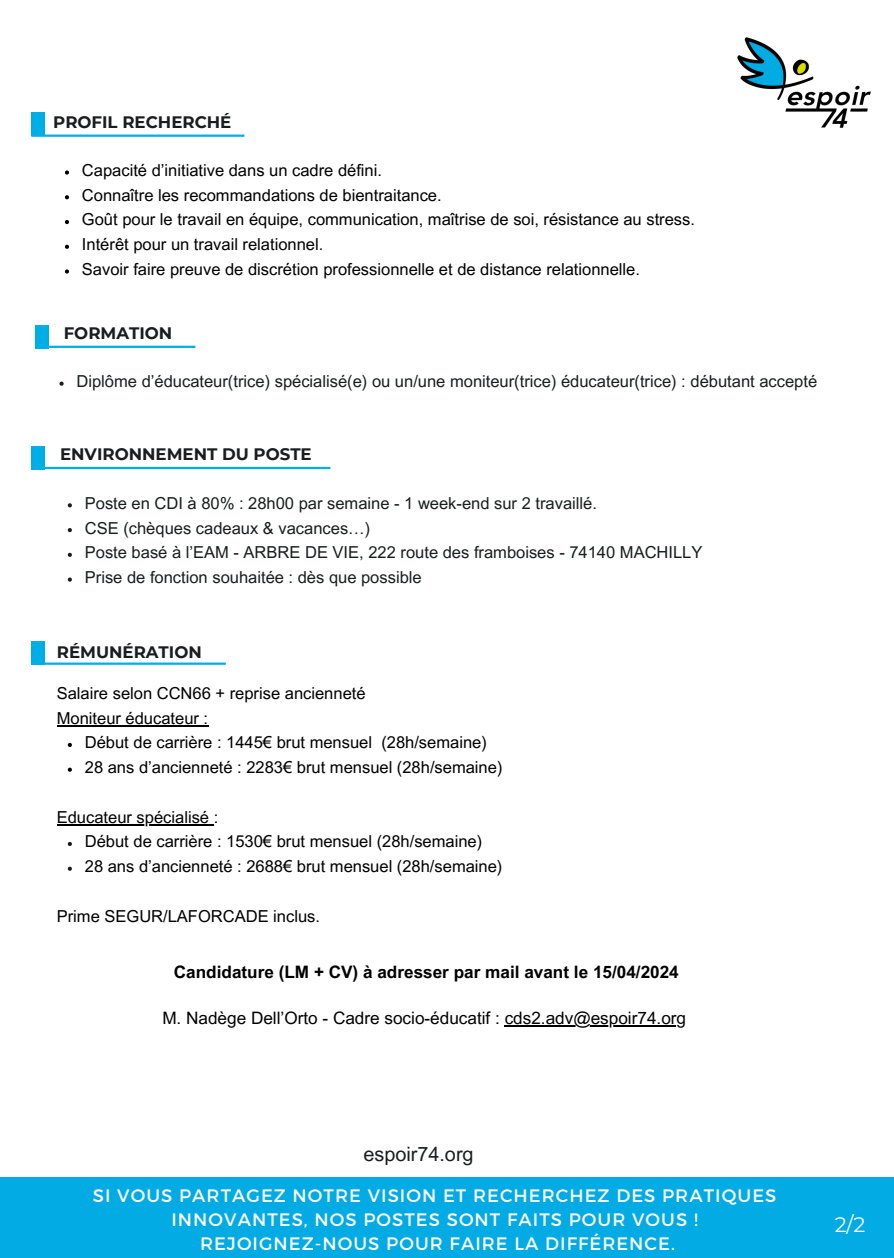
<style>
.page{position:relative;width:894px;height:1258px;background:#fff}
.page>*{position:absolute;margin:0;border:0;box-sizing:border-box;transform-origin:0 0}
.t1{font:21px "Montserrat";color:#fff}
.t2{font:19.8px "Arial MT Pro";color:#191d1d}
.t3{font:18px/24px "Montserrat";letter-spacing:.06em;color:#fff;text-align:center}
.t4{font:17.1px "Arial MT Pro";color:#000}
.t5{font:700 17.1px "Arial MT Pro";color:#000}
.t6{font:16.5px "Arial MT Pro";color:#000}
.t7{font:16.5px "Arial MT Pro";color:#191d1d}
.t8{font:700 16.5px "Montserrat";color:#191d1d}
</style>
<div class="page">
<div style="left:0;top:1178px;width:893px;height:80px;background:#02abe4"></div>
<img style="left:737px;top:37px;width:133px;height:90px">
<hr style="left:504px;top:1025px;width:182px;height:2px;background:#000">
<svg style="left:68px;top:503px;width:4px;height:4px"></svg>
<svg style="left:68px;top:528px;width:4px;height:4px"></svg>
<svg style="left:68px;top:553px;width:4px;height:4px"></svg>
<svg style="left:68px;top:577px;width:4px;height:5px"></svg>
<hr style="left:57px;top:725px;width:151px;height:1px;background:#000">
<svg style="left:68px;top:743px;width:4px;height:4px"></svg>
<svg style="left:68px;top:768px;width:4px;height:4px"></svg>
<hr style="left:57px;top:824px;width:157px;height:1px;background:#000">
<svg style="left:68px;top:842px;width:4px;height:4px"></svg>
<svg style="left:68px;top:867px;width:4px;height:4px"></svg>
<svg style="left:59px;top:382px;width:5px;height:4px"></svg>
<div style="left:35px;top:325px;width:13px;height:23px;background:#00aee6"></div>
<hr style="left:41px;top:346px;width:154px;height:2px;background:#00aee6">
<div style="left:31px;top:446px;width:14px;height:23px;background:#00aee6"></div>
<hr style="left:37px;top:467px;width:293px;height:2px;background:#00aee6">
<div style="left:31px;top:642px;width:14px;height:23px;background:#00aee6"></div>
<hr style="left:37px;top:662px;width:189px;height:3px;background:#00aee6">
<svg style="left:65px;top:170px;width:4px;height:5px"></svg>
<svg style="left:65px;top:195px;width:4px;height:4px"></svg>
<svg style="left:65px;top:220px;width:4px;height:4px"></svg>
<svg style="left:65px;top:245px;width:4px;height:4px"></svg>
<svg style="left:65px;top:269px;width:4px;height:5px"></svg>
<div style="left:31px;top:113px;width:14px;height:23px;background:#00aee6"></div>
<hr style="left:31px;top:135px;width:213px;height:2px;background:#00aee6">
<p class="t8" style="left:53px;top:112px;width:180px">PROFIL RECHERCHÉ</p>
<h4 class="t6" style="left:82px;top:164px;width:301px">Capacité d’initiative dans un cadre défini.</h4>
<p class="t6" style="left:82px;top:189px;width:361px">Connaître les recommandations de bientraitance.</p>
<h1 class="t6" style="left:82px;top:213px;width:614px">Goût pour le travail en équipe, communication, maîtrise de soi, résistance au stress.</h1>
<h3 class="t6" style="left:82px;top:238px;width:243px">Intérêt pour un travail relationnel.</h3>
<h1 class="t6" style="left:82px;top:263px;width:559px">Savoir faire preuve de discrétion professionnelle et de distance relationnelle.</h1>
<p class="t8" style="left:64px;top:323px;width:110px">FORMATION</p>
<p class="t7" style="left:76px;top:375px;width:742px">Diplôme d’éducateur(trice) spécialisé(e) ou un/une moniteur(trice) éducateur(trice) : débutant accepté</p>
<p class="t8" style="left:60px;top:444px;width:253px">ENVIRONNEMENT DU POSTE</p>
<h2 class="t7" style="left:85px;top:497px;width:513px">Poste en CDI à 80% : 28h00 par semaine - 1 week-end sur 2 travaillé.</h2>
<p class="t7" style="left:85px;top:521px;width:287px">CSE (chèques cadeaux &amp; vacances…)</p>
<h2 class="t7" style="left:85px;top:546px;width:619px">Poste basé à l’EAM - ARBRE DE VIE, 222 route des framboises - 74140 MACHILLY</h2>
<p class="t7" style="left:85px;top:571px;width:338px">Prise de fonction souhaitée : dès que possible</p>
<p class="t8" style="left:57px;top:641px;width:146px">RÉMUNÉRATION</p>
<p class="t6" style="left:57px;top:687px;width:310px">Salaire selon CCN66 + reprise ancienneté</p>
<p class="t6" style="left:57px;top:712px;width:153px">Moniteur éducateur :</p>
<h2 class="t6" style="left:85px;top:736px;width:403px">Début de carrière : 1445€ brut mensuel (28h/semaine)</h2>
<p class="t6" style="left:85px;top:761px;width:419px">28 ans d’ancienneté : 2283€ brut mensuel (28h/semaine)</p>
<p class="t6" style="left:57px;top:811px;width:163px">Educateur spécialisé :</p>
<p class="t6" style="left:85px;top:835px;width:399px">Début de carrière : 1530€ brut mensuel (28h/semaine)</p>
<p class="t6" style="left:85px;top:860px;width:419px">28 ans d’ancienneté : 2688€ brut mensuel (28h/semaine)</p>
<p class="t6" style="left:57px;top:910px;width:265px">Prime SEGUR/LAFORCADE inclus.</p>
<p class="t5" style="left:174px;top:966px;width:506px">Candidature (LM + CV) à adresser par mail avant le 15/04/2024</p>
<p class="t4" style="left:162px;top:1011px;width:525px">M. Nadège Dell’Orto - Cadre socio-éducatif : cds2.adv@espoir74.org</p>
<p class="t2" style="left:363px;top:1146px;width:112px">espoir74.org</p>
<p class="t3" style="left:93px;top:1183px;width:685px">SI VOUS PARTAGEZ NOTRE VISION ET RECHERCHEZ DES PRATIQUES<br>INNOVANTES, NOS POSTES SONT FAITS POUR VOUS !<br>REJOIGNEZ-NOUS POUR FAIRE LA DIFFÉRENCE.</p>
<p class="t1" style="left:834px;top:1212px;width:32px">2/2</p>
</div>
